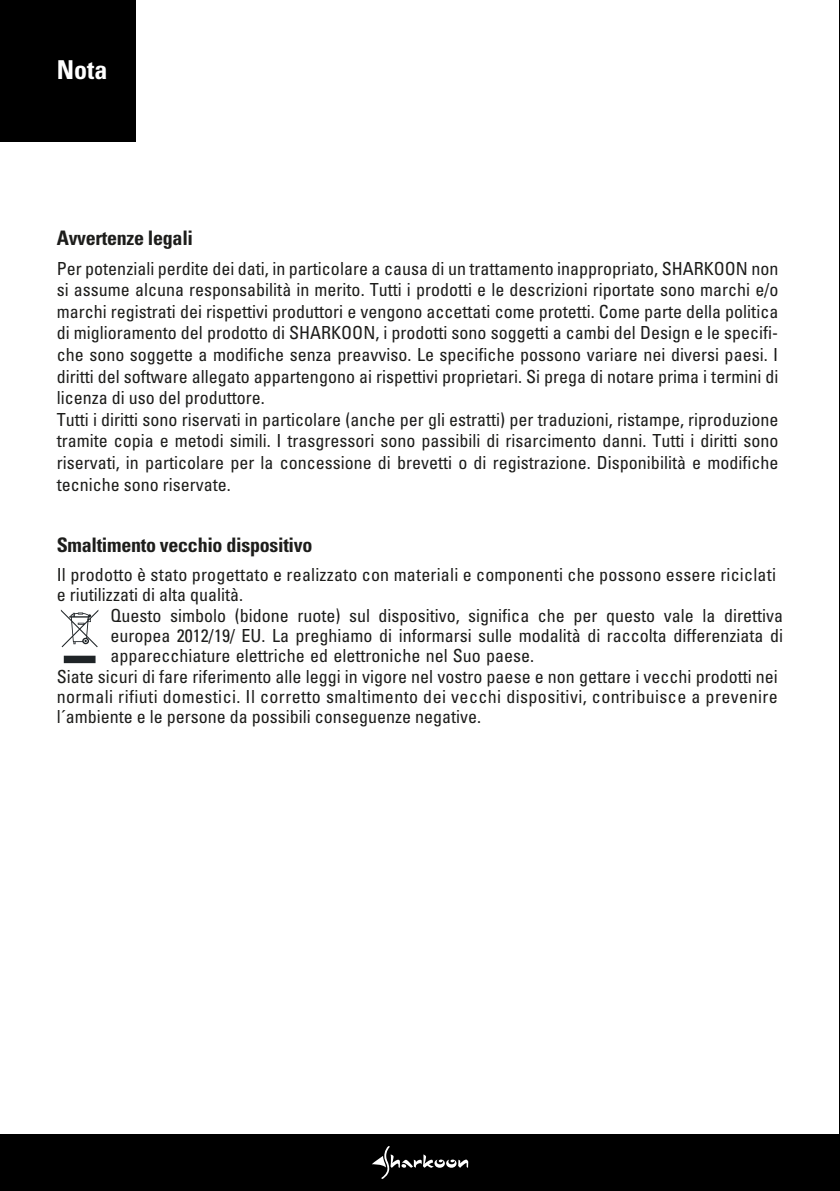
<style>
.page{position:relative;width:840px;height:1191px;background:#fff}
.page>*{position:absolute;margin:0;border:0;box-sizing:border-box;transform-origin:0 0}
.t1{font:700 condensed 26px "Univers";color:#fff}
.t2{font:700 condensed 20px "Univers";letter-spacing:-.015em;color:#1d1d1b}
.t3{font:condensed 18px/21.6px "Univers";color:#1d1d1b}
.t4{font:condensed 18px "Univers";letter-spacing:.02em;color:#1d1d1b}
</style>
<div class="page">
<div style="left:0;top:1134px;width:839px;height:57px;background:#000"></div>
<div style="left:0;top:0;width:136px;height:142px;background:#000"></div>
<svg style="left:372px;top:1146px;width:96px;height:33px"></svg>
<svg style="left:61px;top:609px;width:37px;height:54px"></svg>
<h1 class="t1" style="left:57px;top:54px;width:52px">Nota</h1>
<p class="t2" style="left:57px;top:226px;width:138px">Avvertenze legali</p>
<p class="t3" style="left:57px;top:257px;width:722px">Per potenziali perdite dei dati, in particolare a causa di un trattamento inappropriato, SHARKOON non si assume alcuna responsabilità in merito. Tutti i prodotti e le descrizioni riportate sono marchi e/o marchi registrati dei rispettivi produttori e vengono accettati come protetti. Come parte della politica di miglioramento del prodotto di SHARKOON, i prodotti sono soggetti a cambi del Design e le specifi&shy;che sono soggette a modifiche senza preavviso. Le specifiche possono variare nei diversi paesi. I diritti del software allegato appartengono ai rispettivi proprietari. Si prega di notare prima i termini di licenza di uso del produttore.<br>Tutti i diritti sono riservati in particolare (anche per gli estratti) per traduzioni, ristampe, riproduzione tramite copia e metodi simili. I trasgressori sono passibili di risarcimento danni. Tutti i diritti sono riservati, in particolare per la concessione di brevetti o di registrazione. Disponibilità e modifiche tecniche sono riservate.</p>
<p class="t2" style="left:57px;top:533px;width:257px">Smaltimento vecchio dispositivo</p>
<p class="t3" style="left:57px;top:564px;width:720px;line-height:20px">Il prodotto è stato progettato e realizzato con materiali e componenti che possono essere riciclati e riutilizzati di alta qualità.</p>
<p class="t3" style="left:110px;top:605px;width:673px">Questo simbolo (bidone ruote) sul dispositivo, significa che per questo vale la direttiva</p>
<p class="t3" style="left:110px;top:625px;width:673px">europea 2012/19/ EU. La preghiamo di informarsi sulle modalità di raccolta differenziata di</p>
<p class="t3" style="left:110px;top:645px;width:425px">apparecchiature elettriche ed elettroniche nel Suo paese.</p>
<p class="t3" style="left:57px;top:665px;width:722px">Siate sicuri di fare riferimento alle leggi in vigore nel vostro paese e non gettare i vecchi prodotti nei</p>
<p class="t4" style="left:57px;top:685px;width:722px">normali rifiuti domestici. Il corretto smaltimento dei vecchi dispositivi, contribuisce a prevenire</p>
<p class="t3" style="left:57px;top:705px;width:425px">l´ambiente e le persone da possibili conseguenze negative.</p>
</div>
